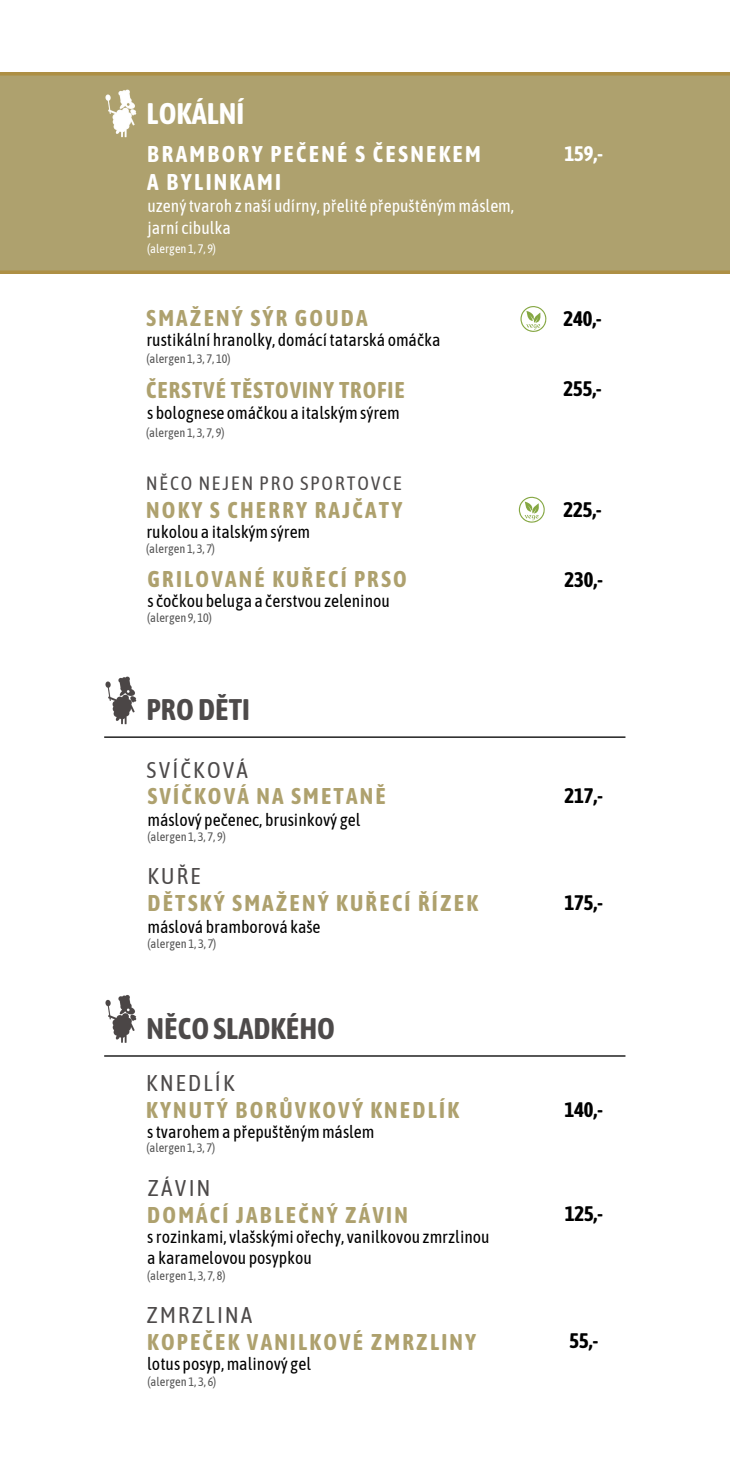
<style>
.page{position:relative;width:730px;height:1474px;background:#fff}
.page>*{position:absolute;margin:0;border:0;box-sizing:border-box;transform-origin:0 0}
.t1{font:700 29.75px "Asap Condensed";color:#4d4a4a}
.t2{font:700 29.75px "Asap Condensed";color:#fff}
.t3{font:700 22.75px "Asap Condensed";letter-spacing:.095em;color:#aea16e}
.t4{font:700 22.75px/27.7px "Asap Condensed";letter-spacing:.1em;color:#fff}
.t5{font:22.75px "Asap Condensed";letter-spacing:.095em;color:#4d4a4a}
.t6{font:700 22.75px "Asap Condensed";letter-spacing:.035em;color:#aea16e}
.t7{font:700 21px "Asap Condensed";color:#000}
.t8{font:700 21px "Asap Condensed";color:#fff}
.t9{font:19.25px "Asap Condensed";letter-spacing:.095em;color:#4d4a4a}
.t10{font:17.5px/21px "Asap Condensed";color:#000}
.t11{font:17.5px/22.4px "Asap Condensed";color:#fff}
.t12{font:12.25px "Asap Condensed";color:#545454}
.t13{font:12.25px "Asap Condensed";color:#fff}
</style>
<div class="page">
<div style="left:0;top:73px;width:730px;height:200px;background:#aea16e"></div>
<img style="left:105px;top:676px;width:32px;height:49px">
<hr style="left:104px;top:736px;width:521px;height:2px;background:#000">
<img style="left:104px;top:87px;width:37px;height:54px">
<img style="left:105px;top:995px;width:32px;height:48px">
<hr style="left:104px;top:1055px;width:521px;height:2px;background:#000">
<svg style="left:520px;top:306px;width:26px;height:26px"></svg>
<svg style="left:518px;top:497px;width:27px;height:26px"></svg>
<p class="t2" style="left:146px;top:96px;width:99px">LOKÁLNÍ</p>
<h1 class="t4" style="left:147px;top:140px;width:335px">BRAMBORY PEČENÉ S ČESNEKEM<br>A BYLINKAMI</h1>
<h2 class="t8" style="left:564px;top:141px;width:40px">159,-</h2>
<h4 class="t11" style="left:147px;top:194px;width:368px">uzenýtvaroh z naší udírny, přelité přepuštěnýmmáslem, jarní cibulka</h4>
<h6 class="t13" style="left:147px;top:241px;width:70px">(alergen 1, 7, 9)</h6>
<h2 class="t3" style="left:146px;top:304px;width:223px">SMAŽENÝ SÝR GOUDA</h2>
<p class="t7" style="left:563px;top:306px;width:40px">240,-</p>
<h6 class="t12" style="left:146px;top:351px;width:85px">(alergen 1, 3, 7, 10)</h6>
<p class="t10" style="left:146px;top:329px;width:295px">rustikální hranolky, domácítatarská omáčka</p>
<h2 class="t6" style="left:146px;top:377px;width:260px">ČERSTVÉ TĚSTOVINY TROFIE</h2>
<h5 class="t7" style="left:563px;top:376px;width:40px">255,-</h5>
<h6 class="t12" style="left:146px;top:425px;width:80px">(alergen 1, 3, 7, 9)</h6>
<p class="t10" style="left:147px;top:402px;width:254px">s bolognese omáčkou a italskýmsýrem</p>
<h4 class="t9" style="left:146px;top:472px;width:257px">NĚCO NEJEN PRO SPORTOVCE</h4>
<h6 class="t3" style="left:146px;top:496px;width:257px">NOKY S CHERRY RAJČATY</h6>
<h2 class="t7" style="left:563px;top:498px;width:40px">225,-</h2>
<p class="t12" style="left:146px;top:541px;width:70px">(alergen 1, 3, 7)</p>
<h4 class="t10" style="left:146px;top:521px;width:165px">rukolou a italskýmsýrem</h4>
<h6 class="t3" style="left:147px;top:566px;width:261px">GRILOVANÉ KUŘECÍ PRSO</h6>
<h2 class="t7" style="left:564px;top:567px;width:40px">230,-</h2>
<p class="t12" style="left:147px;top:610px;width:66px">(alergen 9, 10)</p>
<h4 class="t10" style="left:147px;top:590px;width:244px">s čočkou beluga a čerstvou zeleninou</h4>
<p class="t1" style="left:146px;top:692px;width:105px">PRODĚTI</p>
<h4 class="t5" style="left:146px;top:756px;width:103px">SVÍČKOVÁ</h4>
<h2 class="t3" style="left:147px;top:783px;width:240px">SVÍČKOVÁ NA SMETANĚ</h2>
<h6 class="t10" style="left:147px;top:809px;width:215px">máslový pečenec, brusinkový gel</h6>
<h4 class="t12" style="left:147px;top:829px;width:80px">(alergen 1, 3, 7, 9)</h4>
<p class="t5" style="left:147px;top:863px;width:55px">KUŘE</p>
<h1 class="t3" style="left:147px;top:890px;width:332px">DĚTSKÝ SMAŽENÝ KUŘECÍ ŘÍZEK</h1>
<p class="t10" style="left:147px;top:916px;width:175px">máslová bramborová kaše</p>
<h2 class="t12" style="left:147px;top:936px;width:70px">(alergen 1, 3, 7)</h2>
<h6 class="t1" style="left:146px;top:1011px;width:190px">NĚCOSLADKÉHO</h6>
<h3 class="t5" style="left:146px;top:1070px;width:90px">KNEDLÍK</h3>
<h2 class="t3" style="left:146px;top:1097px;width:314px">KYNUTÝ BORŮVKOVÝ KNEDLÍK</h2>
<h6 class="t10" style="left:147px;top:1121px;width:229px">stvarohema přepuštěnýmmáslem</h6>
<h4 class="t12" style="left:146px;top:1141px;width:70px">(alergen 1, 3, 7)</h4>
<p class="t5" style="left:147px;top:1174px;width:64px">ZÁVIN</p>
<h4 class="t3" style="left:147px;top:1201px;width:262px">DOMÁCÍ JABLEČNÝ ZÁVIN</h4>
<h3 class="t10" style="left:147px;top:1226px;width:344px">srozinkami, vlašskými ořechy, vanilkovou zmrzlinou a karamelovou posypkou</h3>
<h6 class="t12" style="left:147px;top:1268px;width:80px">(alergen 1, 3, 7, 8)</h6>
<h3 class="t5" style="left:146px;top:1302px;width:107px">ZMRZLINA</h3>
<h4 class="t3" style="left:147px;top:1329px;width:330px">KOPEČEK VANILKOVÉ ZMRZLINY</h4>
<p class="t10" style="left:147px;top:1354px;width:165px">lotus posyp,malinový gel</p>
<p class="t12" style="left:147px;top:1375px;width:70px">(alergen 1, 3, 6)</p>
<p class="t7" style="left:564px;top:784px;width:40px">217,-</p>
<h3 class="t7" style="left:564px;top:890px;width:40px">175,-</h3>
<p class="t7" style="left:564px;top:1097px;width:40px">140,-</p>
<h2 class="t7" style="left:564px;top:1202px;width:40px">125,-</h2>
<h1 class="t7" style="left:569px;top:1328px;width:30px">55,-</h1>
</div>
